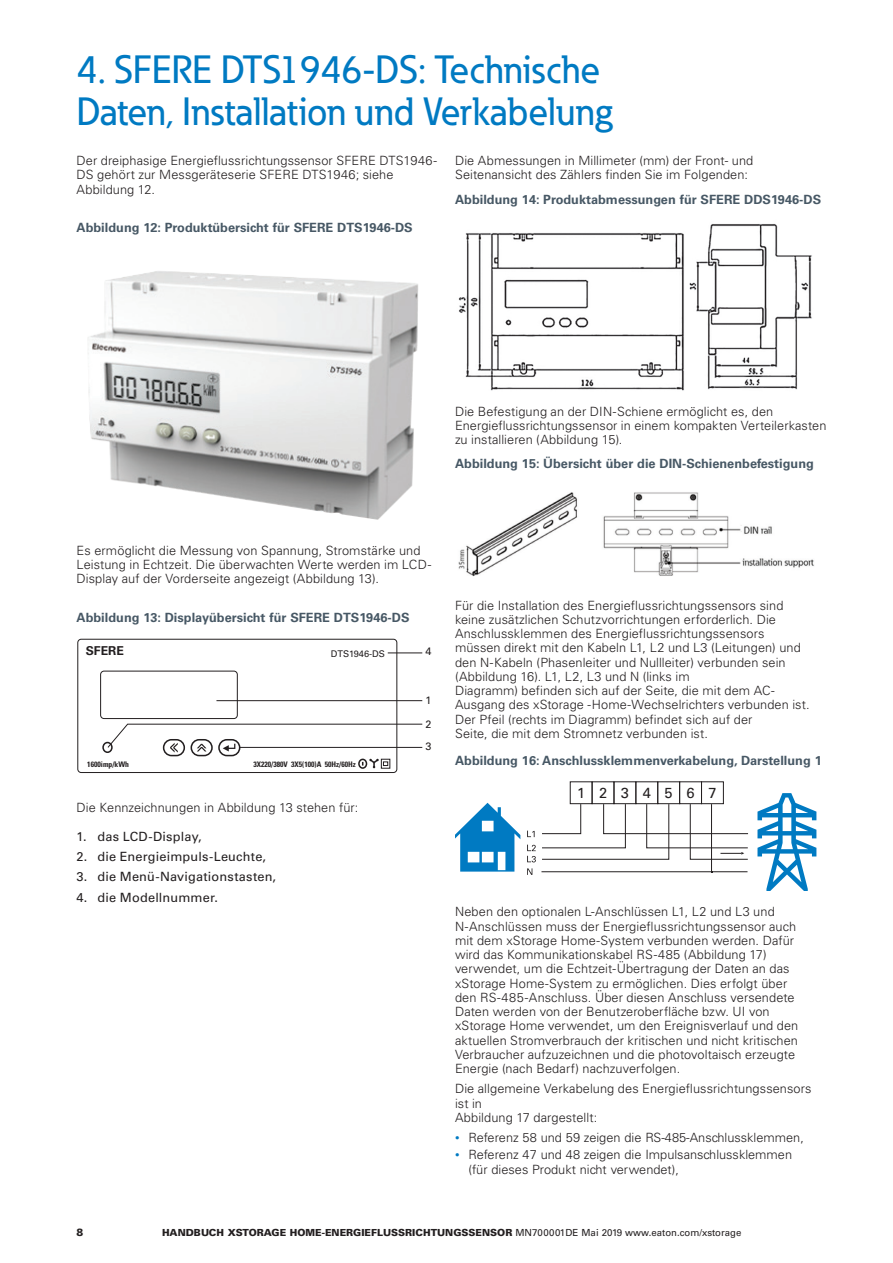
<style>
.page{position:relative;width:893px;height:1263px;background:#fff}
.page>*{position:absolute;margin:0;border:0;box-sizing:border-box;transform-origin:0 0}
._00_TOC_Main_Categor{font:500 39px/42px "Eaton";color:#007ac2}
.t1{font:14.55px "Univers LT Std";color:#231f20}
.t2{font:300 12.75px/14.2px "Univers LT Std";letter-spacing:.005em;color:#231f20}
._06_Illustration_Tit{font:700 12.75px "Univers LT Std";color:#475865}
.t3{font:12.75px "Univers LT Std";letter-spacing:.015em;color:#231f20}
.t4{font:700 12.3px "Univers LT Std";color:#231f20}
.t5{font:10.65px/22.5px "Univers LT Std";color:#231f20}
.t6{font:900 10.5px "Univers LT Std";color:#231f20}
.t7{font:900 9.75px "Univers LT Std";color:#231f20}
.t8{font:9.15px "Univers LT Std";color:#231f20}
.t9{font:700 condensed 7.65px "Univers LT Std";color:#231f20}
.s1{font-size:9px;color:#007ac2}
.s2{font-weight:400}
</style>
<div class="page">
<img style="left:88px;top:271px;width:330px;height:249px">
<img style="left:458px;top:224px;width:354px;height:167px">
<img style="left:458px;top:492px;width:356px;height:85px">
<hr style="left:541px;top:871px;width:206px;height:1px;background:#231f20">
<svg style="left:455px;top:803px;width:65px;height:69px"></svg>
<svg style="left:757px;top:793px;width:59px;height:98px"></svg>
<div style="left:570px;top:781px;width:22px;height:23px;border:1px solid #231f20"></div>
<div style="left:592px;top:781px;width:22px;height:23px;border:1px solid #231f20"></div>
<div style="left:614px;top:781px;width:22px;height:23px;border:1px solid #231f20"></div>
<div style="left:636px;top:781px;width:22px;height:23px;border:1px solid #231f20"></div>
<div style="left:657px;top:781px;width:23px;height:23px;border:1px solid #231f20"></div>
<div style="left:679px;top:781px;width:23px;height:23px;border:1px solid #231f20"></div>
<div style="left:701px;top:781px;width:23px;height:23px;border:1px solid #231f20"></div>
<hr style="left:711px;top:804px;width:1px;height:68px;background:#231f20">
<svg style="left:542px;top:804px;width:206px;height:56px"></svg>
<svg style="left:527px;top:868px;width:5px;height:7px"></svg>
<svg style="left:527px;top:845px;width:9px;height:17px"></svg>
<svg style="left:527px;top:831px;width:8px;height:6px"></svg>
<div style="left:77px;top:639px;width:320px;height:134px;border:1px solid #231f20;border-radius:3px"></div>
<div style="left:100px;top:671px;width:138px;height:48px;border:1px solid #231f20;border-radius:3px"></div>
<div style="left:102px;top:742px;width:11px;height:11px;border:2px solid #231f20;border-radius:50%"></div>
<div style="left:218px;top:739px;width:22px;height:17px;border:2px solid #231f20;border-radius:8px"></div>
<div style="left:163px;top:739px;width:22px;height:17px;border:2px solid #231f20;border-radius:8px"></div>
<div style="left:191px;top:739px;width:22px;height:17px;border:2px solid #231f20;border-radius:8px"></div>
<hr style="left:216px;top:700px;width:206px;height:1px;background:#231f20">
<svg style="left:107px;top:724px;width:316px;height:28px"></svg>
<hr style="left:388px;top:653px;width:34px;height:1px;background:#231f20">
<div style="left:358px;top:759px;width:9px;height:10px;border:2px solid #231f20;border-radius:50%"></div>
<svg style="left:362px;top:758px;width:26px;height:10px"></svg>
<p class="_00_TOC_Main_Categor" style="left:77px;top:48px;width:537px">4. SFERE DTS1946-DS: Technische<br>Daten, Installation und Verkabelung</p>
<p class="t2" style="left:77px;top:153px;width:362px">Der dreiphasige Energieflussrichtungssensor SFERE DTS1946-<br>DS gehört zur Messgeräteserie SFERE DTS1946; siehe<br>Abbildung 12.</p>
<p class="_06_Illustration_Tit" style="left:77px;top:220px;width:338px">Abbildung 12: Produktübersicht für SFERE DTS1946-DS</p>
<p class="t2" style="left:455px;top:153px;width:300px">Die Abmessungen in Millimeter (mm) der Front- und<br>Seitenansicht des Zählers finden Sie im Folgenden:</p>
<p class="_06_Illustration_Tit" style="left:455px;top:192px;width:368px">Abbildung 14: Produktabmessungen für SFERE DDS1946-DS</p>
<p class="t2" style="left:455px;top:404px;width:373px">Die Befestigung an der DIN-Schiene ermöglicht es, den<br>Energieflussrichtungssensor in einem kompakten Verteilerkasten zu installieren (Abbildung 15).</p>
<p class="_06_Illustration_Tit" style="left:455px;top:456px;width:360px">Abbildung 15: Übersicht über die DIN-Schienenbefestigung</p>
<p class="t2" style="left:77px;top:543px;width:356px">Es ermöglicht die Messung von Spannung, Stromstärke und<br>Leistung in Echtzeit. Die überwachten Werte werden im LCD-<br>Display auf der Vorderseite angezeigt (Abbildung 13).</p>
<p class="_06_Illustration_Tit" style="left:77px;top:610px;width:334px">Abbildung 13: Displayübersicht für SFERE DTS1946-DS</p>
<p class="t4" style="left:86px;top:644px;width:40px">SFERE</p>
<p class="t9" style="left:87px;top:760px;width:43px">1600imp/kWh</p>
<p class="t8" style="left:331px;top:648px;width:56px">DTS1946-DS</p>
<p class="t9" style="left:253px;top:760px;width:104px">3X220/380V 3X5(100)A 50Hz/60Hz</p>
<p class="t2" style="left:77px;top:800px;width:283px">Die Kennzeichnungen in Abbildung 13 stehen für:</p>
<p class="t3" style="left:77px;top:829px;width:127px">1. das LCD-Display,</p>
<p class="t3" style="left:77px;top:849px;width:191px">2. die Energieimpuls-Leuchte,</p>
<p class="t3" style="left:77px;top:869px;width:201px">3. die Menü-Navigationstasten,</p>
<p class="t3" style="left:77px;top:890px;width:143px">4. die Modellnummer.</p>
<p class="t5" style="left:425px;top:640px;width:7px">4</p>
<p class="t5" style="left:425px;top:689px;width:7px">1</p>
<p class="t5" style="left:425px;top:713px;width:7px">2<br>3</p>
<p class="t2" style="left:455px;top:598px;width:356px">Für die Installation des Energieflussrichtungssensors sind keine zusätzlichen Schutzvorrichtungen erforderlich. Die Anschlussklemmen des Energieflussrichtungssensors müssen direkt mit den Kabeln L1, L2 und L3 (Leitungen) und den N-Kabeln (Phasenleiter und Nullleiter) verbunden sein (Abbildung 16). L1, L2, L3 und N (links im<br>Diagramm) befinden sich auf der Seite, die mit dem AC-Ausgang des xStorage -Home-Wechselrichters verbunden ist.<br>Der Pfeil (rechts im Diagramm) befindet sich auf der<br>Seite, die mit dem Stromnetz verbunden ist.</p>
<p class="_06_Illustration_Tit" style="left:455px;top:753px;width:368px">Abbildung 16: Anschlussklemmenverkabelung, Darstellung 1</p>
<p class="t1" style="left:577px;top:784px;width:10px">1</p>
<p class="t1" style="left:599px;top:784px;width:10px">2</p>
<p class="t1" style="left:621px;top:784px;width:10px">3</p>
<p class="t1" style="left:643px;top:784px;width:10px">4</p>
<p class="t1" style="left:665px;top:784px;width:10px">5</p>
<p class="t1" style="left:686px;top:784px;width:10px">6</p>
<p class="t1" style="left:708px;top:784px;width:10px">7</p>
<p class="t2" style="left:455px;top:905px;width:345px">Neben den optionalen L-Anschlüssen L1, L2 und L3 und N-Anschlüssen muss der Energieflussrichtungssensor auch mit dem xStorage Home-System verbunden werden. Dafür wird das Kommunikationskabel RS-485 (Abbildung 17) verwendet, um die Echtzeit-Übertragung der Daten an das xStorage Home-System zu ermöglichen. Dies erfolgt über den RS-485-Anschluss. Über diesen Anschluss versendete Daten werden von der Benutzeroberfläche bzw. UI von xStorage Home verwendet, um den Ereignisverlauf und den aktuellen Stromverbrauch der kritischen und nicht kritischen Verbraucher aufzuzeichnen und die photovoltaisch erzeugte Energie (nach Bedarf) nachzuverfolgen.</p>
<p class="t2" style="left:455px;top:1082px;width:358px">Die allgemeine Verkabelung des Energieflussrichtungssensors ist in<br>Abbildung 17 dargestellt:</p>
<p class="t2" style="left:455px;top:1130px;width:350px"><span class="s1">•</span> Referenz 58 und 59 zeigen die RS-485-Anschlussklemmen,</p>
<p class="t2" style="left:468px;top:1148px;width:325px;text-indent:-14px"><span class="s1">•</span> Referenz 47 und 48 zeigen die Impulsanschlussklemmen (für dieses Produkt nicht verwendet),</p>
<p class="t6" style="left:77px;top:1225px;width:8px">8</p>
<p class="t7" style="left:162px;top:1226px;width:581px">HANDBUCH XSTORAGE HOME-ENERGIEFLUSSRICHTUNGSSENSOR <span class="s2">MN700001DE Mai 2019 www.eaton.com/xstorage</span></p>
</div>
